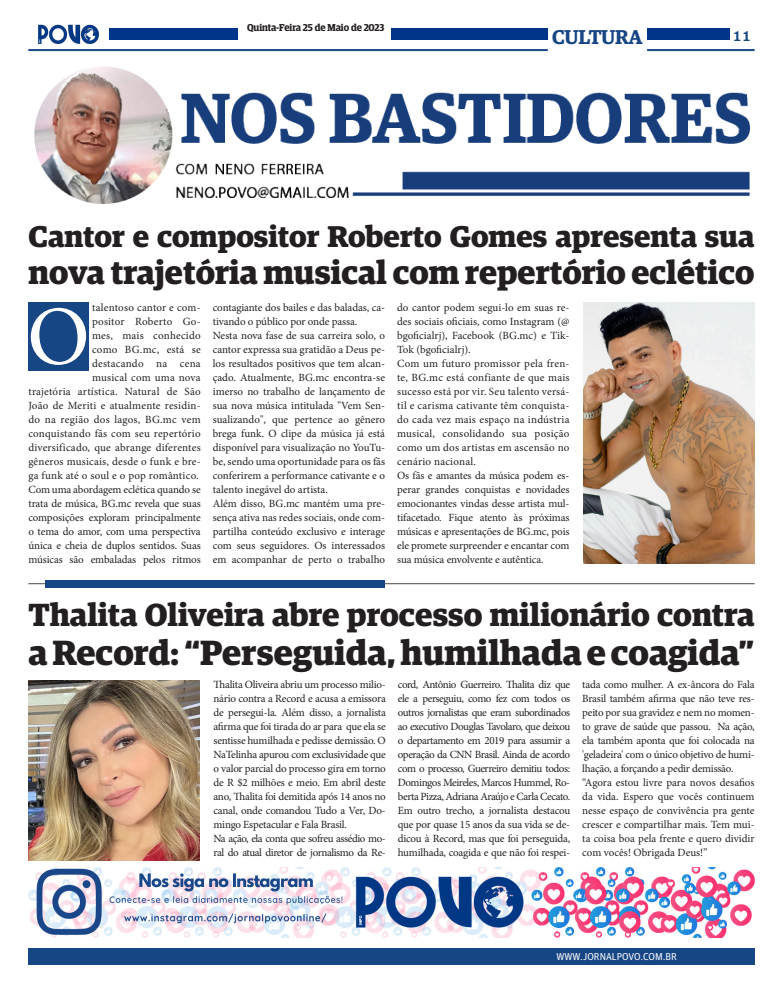
<style>
.page{position:relative;width:783px;height:993px;background:#fff}
.page>*{position:absolute;margin:0;border:0;box-sizing:border-box;transform-origin:0 0}
.t1{font:83.8px "Minion Pro";color:#fff}
.t2{font:700 35px "Guardian Egyptian";color:#231f20}
.t3{font:700 33px "Guardian Egyptian";color:#231f20}
.t4{font:700 32px "Guardian Egyptian";color:#231f20}
.t5{font:700 30px "Guardian Egyptian";color:#231f20}
.t6{font:600 20px "Guardian Egyptian";letter-spacing:-.02em;color:#174685}
.t7{font:16px "Clarendon BT";color:#174685}
.t8{font:11px/14px "Minion Pro";letter-spacing:-.005em;color:#231f20;text-align:justify}
.t9{font:11px/14px "Minion Pro";letter-spacing:.02em;color:#231f20;text-align:right}
.t10{font:11px/14px "Minion Pro";letter-spacing:-.04em;color:#231f20}
.t11{font:600 10px "Guardian Egyptian Display";color:#231f20}
.t12{font:10px "Guardian Agate Sans G1 D Regular";color:#fff}
</style>
<div class="page">
<div style="left:28px;top:947px;width:726px;height:17px;background:#174685"></div>
<img style="left:38px;top:24px;width:62px;height:20px">
<div style="left:647px;top:28px;width:82px;height:12px;background:#003589"></div>
<hr style="left:647px;top:49px;width:107px;height:2px;background:#174685">
<div style="left:391px;top:28px;width:156px;height:12px;background:#003589"></div>
<hr style="left:28px;top:49px;width:519px;height:2px;background:#174685">
<div style="left:109px;top:28px;width:129px;height:12px;background:#003589"></div>
<img style="left:34px;top:66px;width:716px;height:138px">
<hr style="left:28px;top:583px;width:726px;height:1px;background:#231f20">
<div style="left:45px;top:580px;width:339px;height:7px;background:#174685"></div>
<div style="left:28px;top:303px;width:61px;height:68px;background:#174685"></div>
<img style="left:583px;top:303px;width:171px;height:260px">
<img style="left:28px;top:680px;width:171px;height:180px">
<img style="left:28px;top:867px;width:726px;height:69px">
<p class="t11" style="left:247px;top:22px;width:139px">Quinta-Feira 25 de Maio de 2023</p>
<h3 class="t6" style="left:552px;top:22px;width:92px">CULTURA</h3>
<h3 class="t7" style="left:732px;top:25px;width:21px">11</h3>
<p class="t5" style="left:28px;top:213px;width:727px">Cantor e compositor Roberto Gomes apresenta sua</p>
<p class="t3" style="left:28px;top:247px;width:727px">nova trajetória musical com repertório eclético</p>
<p class="t9" style="left:28px;top:300px;width:174px">talentoso cantor e com-<br>positor Roberto Go-<br>mes, mais conhecido<br>como BG.mc, está se<br>destacando na cena<br>musical com uma nova<br>trajetória artística. Natural de São<br>João de Meriti e atualmente residin&shy;do na região dos lagos, BG.mc vem conquistando fãs com seu repertório diversificado, que abrange diferentes gêneros musicais, desde o funk e bre&shy;ga funk até o soul e o pop romântico.</p>
<p class="t8" style="left:28px;top:482px;width:174px">Com uma abordagem eclética quando se trata de música, BG.mc revela que suas composições exploram principalmente o tema do amor, com uma perspectiva única e cheia de duplos sentidos. Suas músicas são embaladas pelos ritmos</p>
<p class="t1" style="left:27px;top:280px;width:64px">O</p>
<p class="t8" style="left:213px;top:300px;width:174px">contagiante dos bailes e das baladas, ca&shy;tivando o público por onde passa.</p>
<p class="t8" style="left:213px;top:328px;width:174px">Nesta nova fase de sua carreira solo, o cantor expressa sua gratidão a Deus pe&shy;los resultados positivos que tem alcan&shy;çado. Atualmente, BG.mc encontra-se imerso no trabalho de lançamento de sua nova música intitulada "Vem Sen&shy;sualizando", que pertence ao gênero brega funk. O clipe da música já está disponível para visualização no YouTu&shy;be, sendo uma oportunidade para os fãs conferirem a performance cativante e o talento inegável do artista.</p>
<p class="t8" style="left:213px;top:496px;width:174px">Além disso, BG.mc mantém uma pre&shy;sença ativa nas redes sociais, onde com&shy;partilha conteúdo exclusivo e interage com seus seguidores. Os interessados em acompanhar de perto o trabalho</p>
<p class="t8" style="left:397px;top:300px;width:174px">do cantor podem segui-lo em suas re&shy;des sociais oficiais, como Instagram (@ bgoficialrj), Facebook (BG.mc) e Tik-Tok (bgoficialrj).</p>
<p class="t8" style="left:397px;top:356px;width:174px">Com um futuro promissor pela fren&shy;te, BG.mc está confiante de que mais sucesso está por vir. Seu talento versá&shy;til e carisma cativante têm conquista&shy;do cada vez mais espaço na indústria musical, consolidando sua posição como um dos artistas em ascensão no cenário nacional.</p>
<p class="t8" style="left:397px;top:468px;width:174px">Os fãs e amantes da música podem es&shy;perar grandes conquistas e novidades emocionantes vindas desse artista mul&shy;tifacetado. Fique atento às próximas músicas e apresentações de BG.mc, pois ele promete surpreender e encantar com sua música envolvente e autêntica.</p>
<p class="t4" style="left:28px;top:590px;width:727px">Thalita Oliveira abre processo milionário contra</p>
<p class="t2" style="left:28px;top:625px;width:727px">a Record: “Perseguida, humilhada e coagida”</p>
<p class="t8" style="left:213px;top:677px;width:174px">Thalita Oliveira abriu um processo milio&shy;nário contra a Record e acusa a emissora de persegui-la. Além disso, a jornalista afirma que foi tirada do ar para que ela se sentisse humilhada e pedisse demissão. O NaTelinha apurou com exclusividade que o valor parcial do processo gira em torno de R $2 milhões e meio. Em abril deste ano, Thalita foi demitida após 14 anos no canal, onde comandou Tudo a Ver, Do&shy;mingo Espetacular e Fala Brasil.</p>
<p class="t10" style="left:213px;top:831px;width:174px">Na ação, ela conta que sofreu assédio mo&shy;ral do atual diretor de jornalismo da Re-</p>
<p class="t8" style="left:398px;top:677px;width:174px">cord, Antônio Guerreiro. Thalita diz que ele a perseguiu, como fez com todos os outros jornalistas que eram subordinados ao executivo Douglas Tavolaro, que deixou o departamento em 2019 para assumir a operação da CNN Brasil. Ainda de acordo com o processo, Guerreiro demitiu todos:<br>Domingos Meireles, Marcos Hummel, Ro&shy;berta Pizza, Adriana Araújo e Carla Cecato.</p>
<p class="t8" style="left:398px;top:803px;width:174px">Em outro trecho, a jornalista destacou que por quase 15 anos da sua vida se de&shy;dicou à Record, mas que foi perseguida, humilhada, coagida e que não foi respei-</p>
<p class="t8" style="left:582px;top:677px;width:174px">tada como mulher. A ex-âncora do Fala Brasil também afirma que não teve res&shy;peito por sua gravidez e nem no momen&shy;to grave de saúde que passou. Na ação, ela também aponta que foi colocada na 'geladeira' com o único objetivo de humi&shy;lhação, a forçando a pedir demissão.</p>
<p class="t8" style="left:582px;top:775px;width:174px">“Agora estou livre para novos desafios da vida. Espero que vocês continuem nesse espaço de convivência pra gente crescer e compartilhar mais. Tem mui&shy;ta coisa boa pela frente e quero dividir com vocês! Obrigada Deus!”</p>
<p class="t12" style="left:556px;top:949px;width:122px">WWW.JORNALPOVO.COM.BR</p>
</div>
